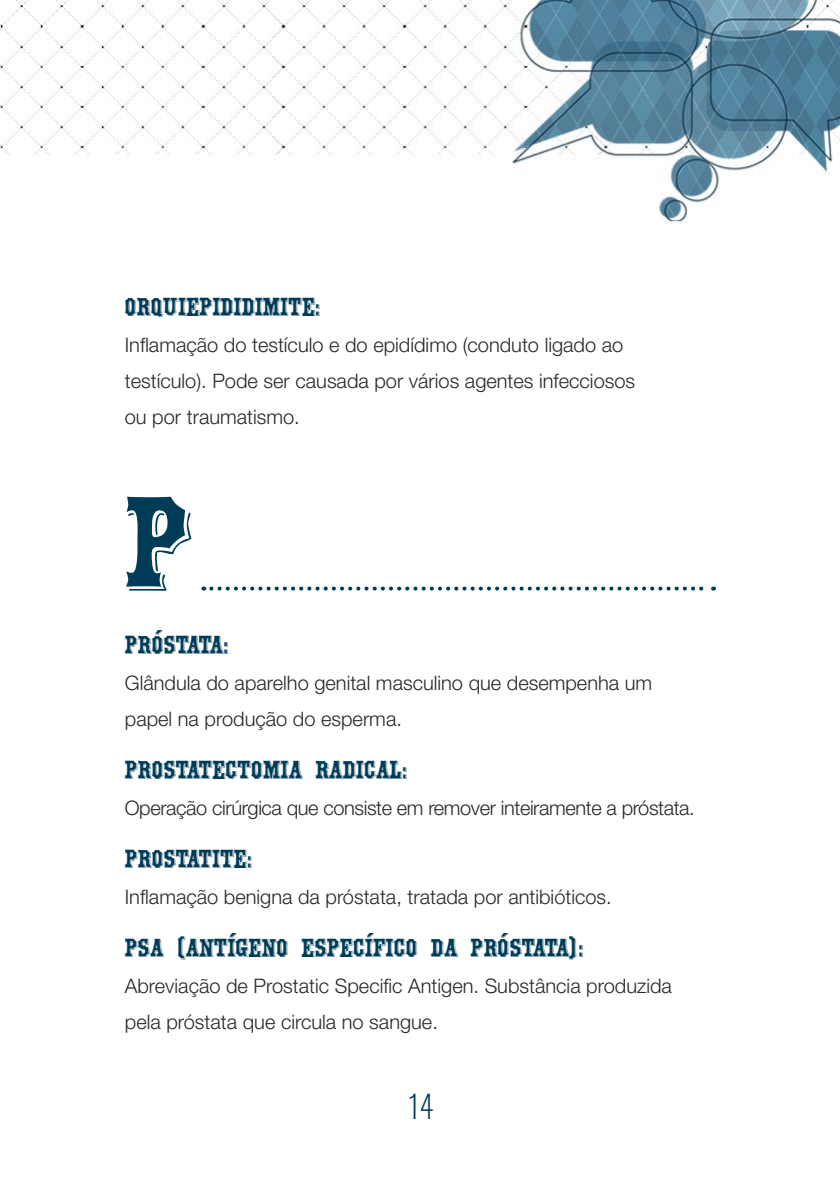
<style>
.page{position:relative;width:840px;height:1191px;background:#fff}
.page>*{position:absolute;margin:0;border:0;box-sizing:border-box;transform-origin:0 0}
.t1{font:134px "Montague";color:#003c58}
.t2{font:300 condensed 36px "Akzidenz Grotesk BQ";color:#003c58}
.t3{font:26px "Montague";color:#003c58}
.t4{font:300 20px/36px "Helvetica Neue LT Std";color:#262726}
.t5{font:300 20px "Helvetica Neue LT Std";letter-spacing:-.02em;color:#262726}
</style>
<div class="page">
<img style="left:0;top:0;width:839px;height:591px">
<svg style="left:211px;top:586px;width:502px;height:4px"></svg>
<h3 class="t3" style="left:125px;top:292px;width:197px">ORQUIEPIDIDIMITE:</h3>
<p class="t4" style="left:125px;top:327px;width:511px">Inflamação do testículo e do epidídimo (conduto ligado ao testículo). Pode ser causada por vários agentes infecciosos ou por traumatismo.</p>
<h1 class="t1" style="left:125px;top:463px;width:69px">P</h1>
<h3 class="t3" style="left:125px;top:629px;width:105px">PRÓSTATA:</h3>
<p class="t4" style="left:125px;top:664px;width:528px">Glândula do aparelho genital masculino que desempenha um papel na produção do esperma.</p>
<h3 class="t3" style="left:125px;top:754px;width:283px">PROSTATECTOMIA RADICAL:</h3>
<p class="t5" style="left:125px;top:796px;width:571px">Operação cirúrgica que consiste em remover inteiramente a próstata.</p>
<h3 class="t3" style="left:125px;top:843px;width:129px">PROSTATITE:</h3>
<p class="t4" style="left:125px;top:878px;width:488px">Inflamação benigna da próstata, tratada por antibióticos.</p>
<h3 class="t3" style="left:125px;top:932px;width:460px">PSA (ANTÍGENO ESPECÍFICO DA PRÓSTATA):</h3>
<p class="t4" style="left:125px;top:967px;width:548px">Abreviação de Prostatic Specific Antigen. Substância produzida pela próstata que circula no sangue.</p>
<h2 class="t2" style="left:407px;top:1086px;width:27px">14</h2>
</div>
